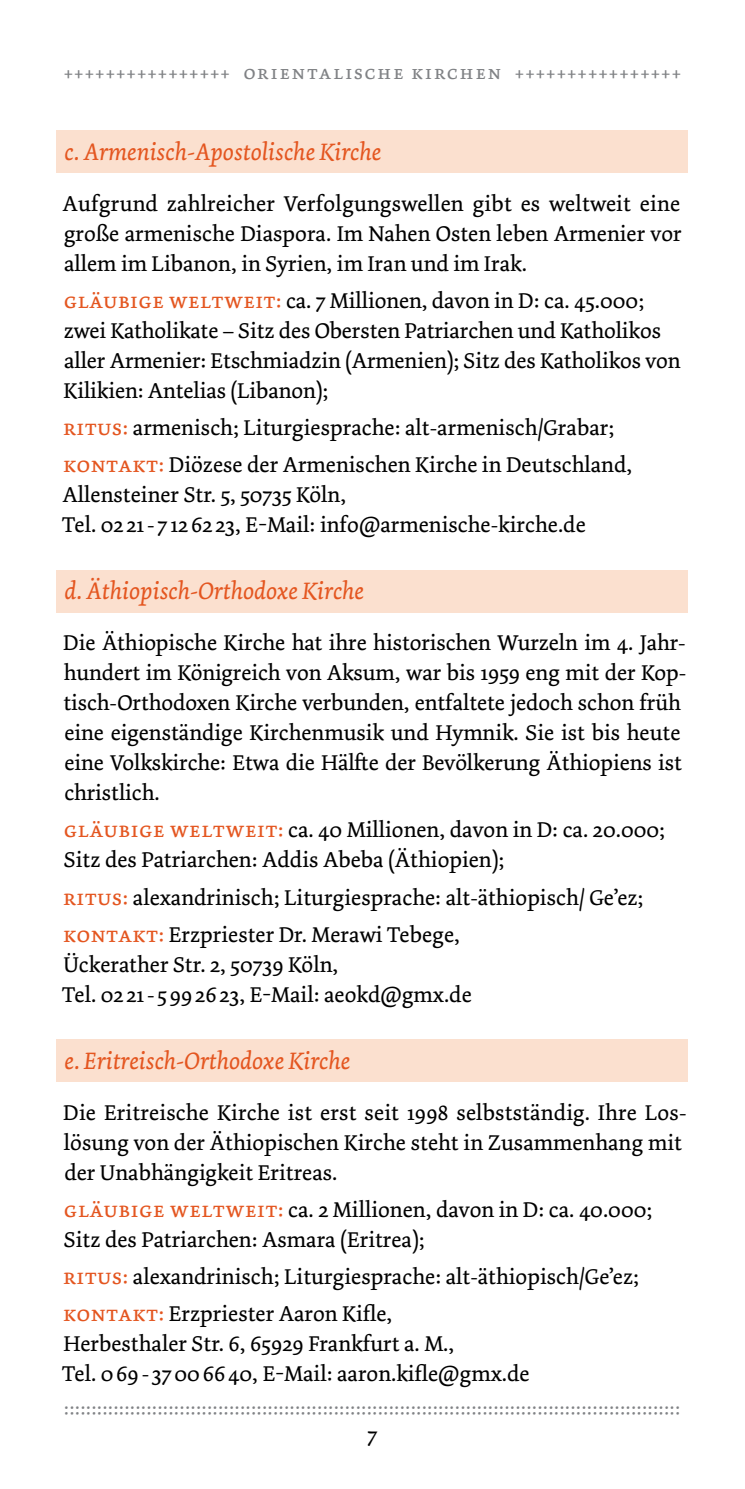
<style>
.page{position:relative;width:745px;height:1489px;background:#fff}
.page>*{position:absolute;margin:0;border:0;box-sizing:border-box;transform-origin:0 0}
.t1{font:italic 25px "Dolly Pro";color:#e45620}
.t2{font:22.5px/30px "Dolly Pro";color:#000}
.t3{font:20px "Dolly Pro Regular Small Caps";letter-spacing:.065em;color:#808285}
.s1{font-family:"Dolly Pro Regular Small Caps";color:#e45620}
</style>
<div class="page">
<div style="left:57px;top:130px;width:630px;height:43px;background:#fbe0cf"></div>
<div style="left:57px;top:570px;width:630px;height:42px;background:#fbe0cf"></div>
<div style="left:57px;top:1039px;width:630px;height:43px;background:#fbe0cf"></div>
<p class="t3" style="left:64px;top:60px;width:618px">++++++++++++++++ orientalische kirchen ++++++++++++++++</p>
<p class="t1" style="left:64px;top:135px;width:318px">c. Armenisch-Apostolische Kirche</p>
<p class="t2" style="left:63px;top:188px;width:620px;text-align:justify">Aufgrund zahlreicher Verfolgungswellen gibt es weltweit eine große armenische Diaspora. Im Nahen Osten leben Armenier vor allem im Libanon, in Syrien, im Iran und im Irak.</p>
<p class="t2" style="left:63px;top:285px;width:618px"><span class="s1">gläubige weltweit:</span> ca. 7 Millionen, davon in D: ca. 45.000; zwei Katholikate – Sitz des Obersten Patriarchen und Katholikos aller Armenier: Etschmiadzin (Armenien); Sitz des Katholikos von Kilikien: Antelias (Libanon);</p>
<p class="t2" style="left:63px;top:409px;width:571px;line-height:37px"><span class="s1">ritus:</span> armenisch; Liturgiesprache: alt-armenisch/Grabar; <span class="s1">kontakt:</span> Diözese der Armenischen Kirche in Deutschland,</p>
<p class="t2" style="left:62px;top:480px;width:525px">Allensteiner Str. 5, 50735 Köln,<br>Tel. 02 21 - 7 1262 23, E-Mail: info@armenische-kirche.de</p>
<p class="t1" style="left:64px;top:574px;width:301px">d. Äthiopisch-Orthodoxe Kirche</p>
<p class="t2" style="left:63px;top:628px;width:624px">Die Äthiopische Kirche hat ihre historischen Wurzeln im 4. Jahr&shy;hundert im Königreich von Aksum, war bis 1959 eng mit der Kop&shy;tisch-Orthodoxen Kirche verbunden, entfaltete jedoch schon früh eine eigenständige Kirchenmusik und Hymnik. Sie ist bis heute eine Volkskirche: Etwa die Hälfte der Bevölkerung Äthiopiens ist christlich.</p>
<p class="t2" style="left:64px;top:815px;width:602px"><span class="s1">gläubige weltweit:</span> ca. 40 Millionen, davon in D: ca. 20.000;<br>Sitz des Patriarchen: Addis Abeba (Äthiopien);</p>
<p class="t2" style="left:63px;top:878px;width:582px;line-height:37px"><span class="s1">ritus:</span> alexandrinisch; Liturgiesprache: alt-äthiopisch/ Ge’ez; <span class="s1">kontakt:</span> Erzpriester Dr. Merawi Tebege,</p>
<p class="t2" style="left:62px;top:949px;width:411px">Ückerather Str. 2, 50739 Köln,<br>Tel. 02 21 - 5992623, E-Mail: aeokd@gmx.de</p>
<p class="t1" style="left:64px;top:1044px;width:287px">e. Eritreisch-Orthodoxe Kirche</p>
<p class="t2" style="left:63px;top:1097px;width:624px">Die Eritreische Kirche ist erst seit 1998 selbstständig. Ihre Los&shy;lösung von der Äthiopischen Kirche steht in Zusammenhang mit der Unabhängigkeit Eritreas.</p>
<p class="t2" style="left:64px;top:1194px;width:589px"><span class="s1">gläubige weltweit:</span> ca. 2 Millionen, davon in D: ca. 40.000;<br>Sitz des Patriarchen: Asmara (Eritrea);</p>
<p class="t2" style="left:63px;top:1257px;width:577px;line-height:37px"><span class="s1">ritus:</span> alexandrinisch; Liturgiesprache: alt-äthiopisch/Ge’ez; <span class="s1">kontakt:</span> Erzpriester Aaron Kifle,</p>
<p class="t2" style="left:62px;top:1328px;width:468px">Herbesthaler Str. 6, 65929 Frankfurt a. M.,<br>Tel. 069 - 37006640, E-Mail: aaron.kifle@gmx.de</p>
<p class="t3" style="left:64px;top:1395px;width:617px">::::::::::::::::::::::::::::::::::::::::::::::::::::::::::::::::::::::::::::::::::::::::::::::::::::::::::::::::</p>
<p class="t2" style="left:367px;top:1419px;width:11px">7</p>
</div>
